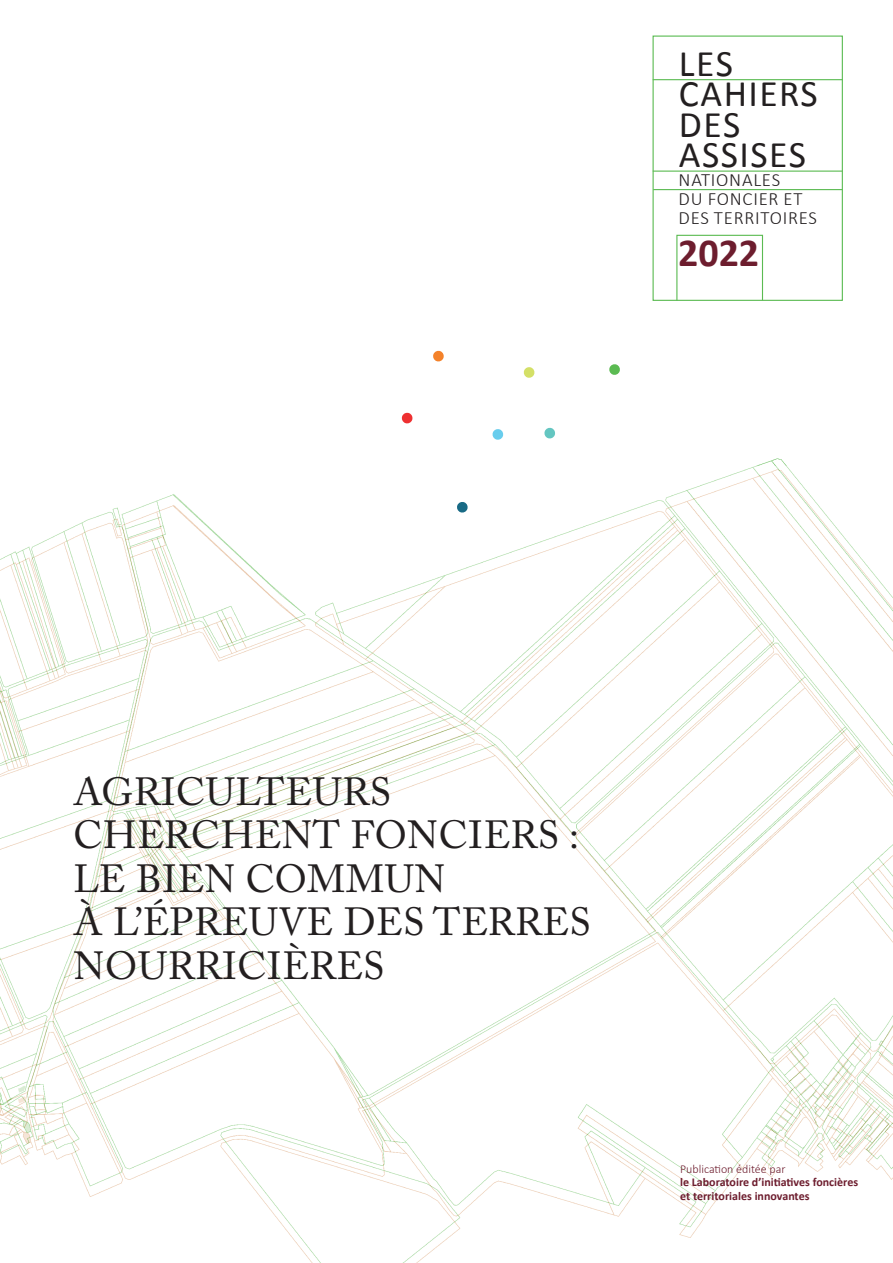
<style>
.page{position:relative;width:893px;height:1263px;background:#fff}
.page>*{position:absolute;margin:0;border:0;box-sizing:border-box;transform-origin:0 0}
.t1{font:700 39.9px "Calibri";color:#6d1d2e}
.t2{font:39px "Adobe Caslon Pro";letter-spacing:.015em;color:#231f20}
.t3{font:37.5px "Calibri";letter-spacing:.04em;color:#231f20}
.t4{font:300 18.75px "Calibri";letter-spacing:.04em;color:#231f20}
.t5{font:700 12px/13.5px "Calibri";color:#6d1d2e}
.t6{font:300 12px "Calibri";color:#6d1d2e}
</style>
<div class="page">
<img style="left:0;top:466px;width:893px;height:797px">
<svg style="left:456px;top:501px;width:12px;height:12px"></svg>
<svg style="left:609px;top:364px;width:11px;height:11px"></svg>
<svg style="left:492px;top:429px;width:12px;height:11px"></svg>
<svg style="left:523px;top:367px;width:12px;height:11px"></svg>
<svg style="left:401px;top:412px;width:12px;height:12px"></svg>
<svg style="left:433px;top:350px;width:11px;height:12px"></svg>
<svg style="left:544px;top:427px;width:11px;height:12px"></svg>
<div style="left:652px;top:36px;width:191px;height:265px;border:1px solid #5bbb52"></div>
<hr style="left:653px;top:79px;width:190px;height:1px;background:#5bbb52">
<hr style="left:653px;top:171px;width:189px;height:1px;background:#5bbb52">
<div style="left:676px;top:235px;width:87px;height:66px;border:1px solid #5bbb52"></div>
<hr style="left:653px;top:189px;width:189px;height:1px;background:#5bbb52">
<p class="t3" style="left:679px;top:40px;width:55px">LES</p>
<p class="t3" style="left:679px;top:70px;width:140px">CAHIERS</p>
<p class="t3" style="left:679px;top:101px;width:63px">DES</p>
<p class="t3" style="left:679px;top:131px;width:128px">ASSISES</p>
<p class="t4" style="left:679px;top:168px;width:103px">NATIONALES</p>
<p class="t4" style="left:679px;top:187px;width:125px">DU FONCIER ET</p>
<p class="t4" style="left:679px;top:206px;width:140px">DES TERRITOIRES</p>
<p class="t1" style="left:678px;top:227px;width:82px">2022</p>
<p class="t2" style="left:74px;top:768px;width:319px">AGRICULTEURS</p>
<p class="t2" style="left:74px;top:812px;width:507px">CHERCHENT FONCIERS :</p>
<p class="t2" style="left:74px;top:855px;width:373px">LE BIEN COMMUN</p>
<p class="t2" style="left:74px;top:899px;width:519px">À L’ÉPREUVE DES TERRES</p>
<p class="t2" style="left:74px;top:942px;width:312px">NOURRICIÈRES</p>
<p class="t6" style="left:680px;top:1161px;width:107px">Publication éditée par</p>
<p class="t5" style="left:680px;top:1175px;width:180px">le Laboratoire d’initiatives foncières et territoriales innovantes</p>
</div>
